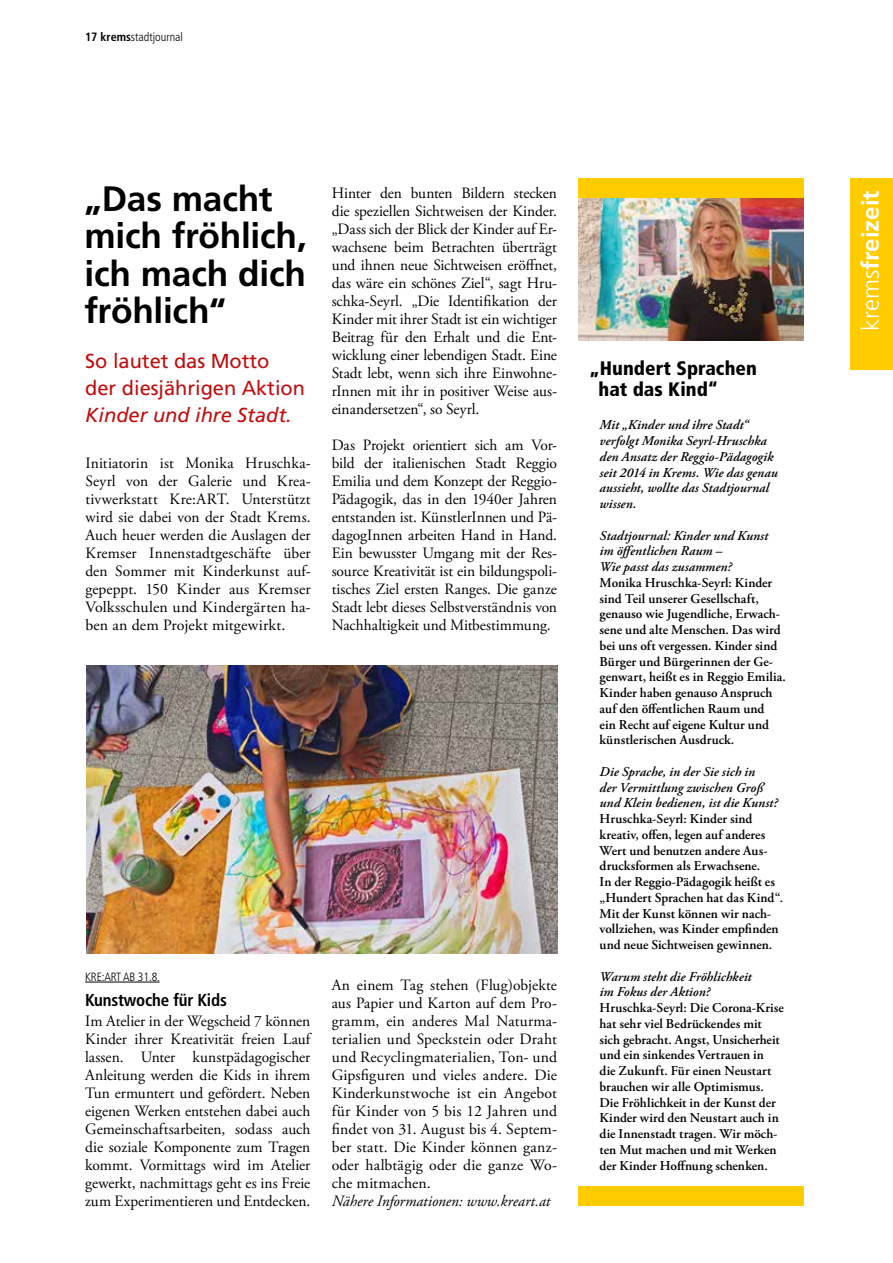
<style>
.page{position:relative;width:893px;height:1263px;background:#fff}
.page>*{position:absolute;margin:0;border:0;box-sizing:border-box;transform-origin:0 0}
.t1{font:700 35.25px/37.5px "Frutiger CE";letter-spacing:-.005em;color:#000}
.t2{font:700 24px "Frutiger";color:#fff}
.t3{font:20.25px/27px "Frutiger";color:#c00d0e}
.t4{font:italic 20.25px "Frutiger CE";color:#c00d0e}
.t5{font:900 condensed 19.5px/21px "Frutiger";color:#000}
.t6{font:700 condensed 17.25px "Frutiger";letter-spacing:-.01em;color:#000}
.t7{font:15.75px/18px "Adobe Garamond Pro";letter-spacing:.005em;color:#000;text-align:justify}
.t8{font:italic 15.75px "Adobe Garamond Pro";color:#000}
.t9{font:600 13.5px/15.8px "Adobe Garamond Pro";letter-spacing:.005em;color:#000}
.t10{font:italic 600 13.5px/15.8px "Adobe Garamond Pro";letter-spacing:.005em;color:#000}
.t11{font:300 condensed 12px "Frutiger";color:#000}
.s1{font-weight:700}
.s2{font-weight:300}
</style>
<div class="page">
<img style="left:579px;top:198px;width:225px;height:142px">
<div style="left:850px;top:179px;width:43px;height:191px;background:#fc0"></div>
<img style="left:86px;top:666px;width:471px;height:288px">
<hr style="left:85px;top:982px;width:75px;height:1px;background:#000">
<div style="left:579px;top:179px;width:225px;height:19px;background:#fc0"></div>
<div style="left:579px;top:1187px;width:225px;height:19px;background:#fc0"></div>
<p class="t11" style="left:85px;top:30px;width:99px"><span class="s1">17 krems</span>stadtjournal</p>
<h1 class="t1" style="left:84px;top:180px;width:224px">„Das macht mich fröhlich, ich mach dich fröhlich“</h1>
<p class="t3" style="left:85px;top:347px;width:221px">So lautet das Motto der diesjährigen Aktion</p>
<p class="t4" style="left:85px;top:403px;width:208px">Kinder und ihre Stadt.</p>
<p class="t7" style="left:85px;top:454px;width:227px">Initiatorin ist Monika Hruschka-Seyrl von der Galerie und Krea&shy;tivwerkstatt Kre:ART. Unterstützt wird sie dabei von der Stadt Krems.<br>Auch heuer werden die Auslagen der Kremser Innenstadtgeschäfte über den Sommer mit Kinderkunst auf&shy;gepeppt. 150 Kinder aus Kremser Volksschulen und Kindergärten ha&shy;ben an dem Projekt mitgewirkt.</p>
<p class="t7" style="left:332px;top:184px;width:227px">Hinter den bunten Bildern stecken die speziellen Sichtweisen der Kinder. „Dass sich der Blick der Kinder auf Er&shy;wachsene beim Betrachten überträgt und ihnen neue Sichtweisen eröffnet, das wäre ein schönes Ziel“, sagt Hru&shy;schka-Seyrl. „Die Identifikation der Kinder mit ihrer Stadt ist ein wichtiger Beitrag für den Erhalt und die Ent&shy;wicklung einer lebendigen Stadt. Eine Stadt lebt, wenn sich ihre Einwohne&shy;rInnen mit ihr in positiver Weise aus&shy;einandersetzen“, so Seyrl.</p>
<p class="t7" style="left:332px;top:436px;width:227px">Das Projekt orientiert sich am Vor&shy;bild der italienischen Stadt Reggio Emilia und dem Konzept der Reggio-Pädagogik, das in den 1940er Jahren entstanden ist. KünstlerInnen und Pä&shy;dagogInnen arbeiten Hand in Hand.<br>Ein bewusster Umgang mit der Res&shy;source Kreativität ist ein bildungspoli&shy;tisches Ziel ersten Ranges. Die ganze Stadt lebt dieses Selbstverständnis von Nachhaltigkeit und Mitbestimmung.</p>
<p class="t11" style="left:85px;top:970px;width:76px">KRE:ART AB 31.8.</p>
<p class="t6" style="left:85px;top:990px;width:143px">Kunstwoche für Kids</p>
<p class="t7" style="left:85px;top:1012px;width:227px">Im Atelier in der Wegscheid 7 können Kinder ihrer Kreativität freien Lauf lassen. Unter kunstpädagogischer Anleitung werden die Kids in ihrem Tun ermuntert und gefördert. Neben eigenen Werken entstehen dabei auch Gemeinschaftsarbeiten, sodass auch die soziale Komponente zum Tragen kommt. Vormittags wird im Atelier gewerkt, nachmittags geht es ins Freie zum Experimentieren und Entdecken.</p>
<p class="t7" style="left:332px;top:976px;width:227px">An einem Tag stehen (Flug)objekte aus Papier und Karton auf dem Pro&shy;gramm, ein anderes Mal Naturma&shy;terialien und Speckstein oder Draht und Recyclingmaterialien, Ton- und Gipsfiguren und vieles andere. Die Kinderkunstwoche ist ein Angebot für Kinder von 5 bis 12 Jahren und findet von 31. August bis 4. Septem&shy;ber statt. Die Kinder können ganz&shy;oder halbtägig oder die ganze Wo&shy;che mitmachen.</p>
<p class="t8" style="left:332px;top:1191px;width:220px">Nähere Informationen: www.kreart.at</p>
<p class="t5" style="left:599px;top:357px;width:160px;text-indent:-9px">„Hundert Sprachen hat das Kind“</p>
<p class="t10" style="left:600px;top:418px;width:180px">Mit „Kinder und ihre Stadt“ verfolgt Monika Seyrl-Hruschka den Ansatz der Reggio-Pädagogik seit 2014 in Krems. Wie das genau aussieht, wollte das Stadtjournal wissen.</p>
<p class="t10" style="left:600px;top:528px;width:170px">Stadtjournal: Kinder und Kunst im öffentlichen Raum –<br>Wie passt das zusammen?</p>
<p class="t9" style="left:600px;top:575px;width:188px">Monika Hruschka-Seyrl: Kinder sind Teil unserer Gesellschaft, genauso wie Jugendliche, Erwach&shy;sene und alte Menschen. Das wird bei uns oft vergessen. Kinder sind<br>Bürger und Bürgerinnen der Ge&shy;genwart, heißt es in Reggio Emilia.<br>Kinder haben genauso Anspruch auf den öffentlichen Raum und<br>ein Recht auf eigene Kultur und künstlerischen Ausdruck.</p>
<p class="t10" style="left:600px;top:764px;width:180px">Die Sprache, in der Sie sich in<br>der Vermittlung zwischen Groß und Klein bedienen, ist die Kunst?</p>
<p class="t9" style="left:600px;top:811px;width:185px">Hruschka-Seyrl: Kinder sind kreativ, offen, legen auf anderes<br>Wert und benutzen andere Aus&shy;drucksformen als Erwachsene.<br>In der Reggio-Pädagogik heißt es „Hundert Sprachen hat das Kind“.<br>Mit der Kunst können wir nach&shy;vollziehen, was Kinder empfinden und neue Sichtweisen gewinnen.</p>
<p class="t10" style="left:600px;top:969px;width:154px">Warum steht die Fröhlichkeit im Fokus der Aktion?</p>
<p class="t9" style="left:600px;top:1000px;width:186px">Hruschka-Seyrl: Die Corona-Krise hat sehr viel Bedrückendes mit sich gebracht. Angst, Unsicherheit und ein sinkendes Vertrauen in<br>die Zukunft. Für einen Neustart brauchen wir alle Optimismus.<br>Die Fröhlichkeit in der Kunst der<br>Kinder wird den Neustart auch in die Innenstadt tragen. Wir möch&shy;ten Mut machen und mit Werken der Kinder Hoffnung schenken.</p>
<h2 class="t2" style="left:856px;top:331px;width:142px;rotate:-90deg"><span class="s2">krems</span>freizeit</h2>
</div>
